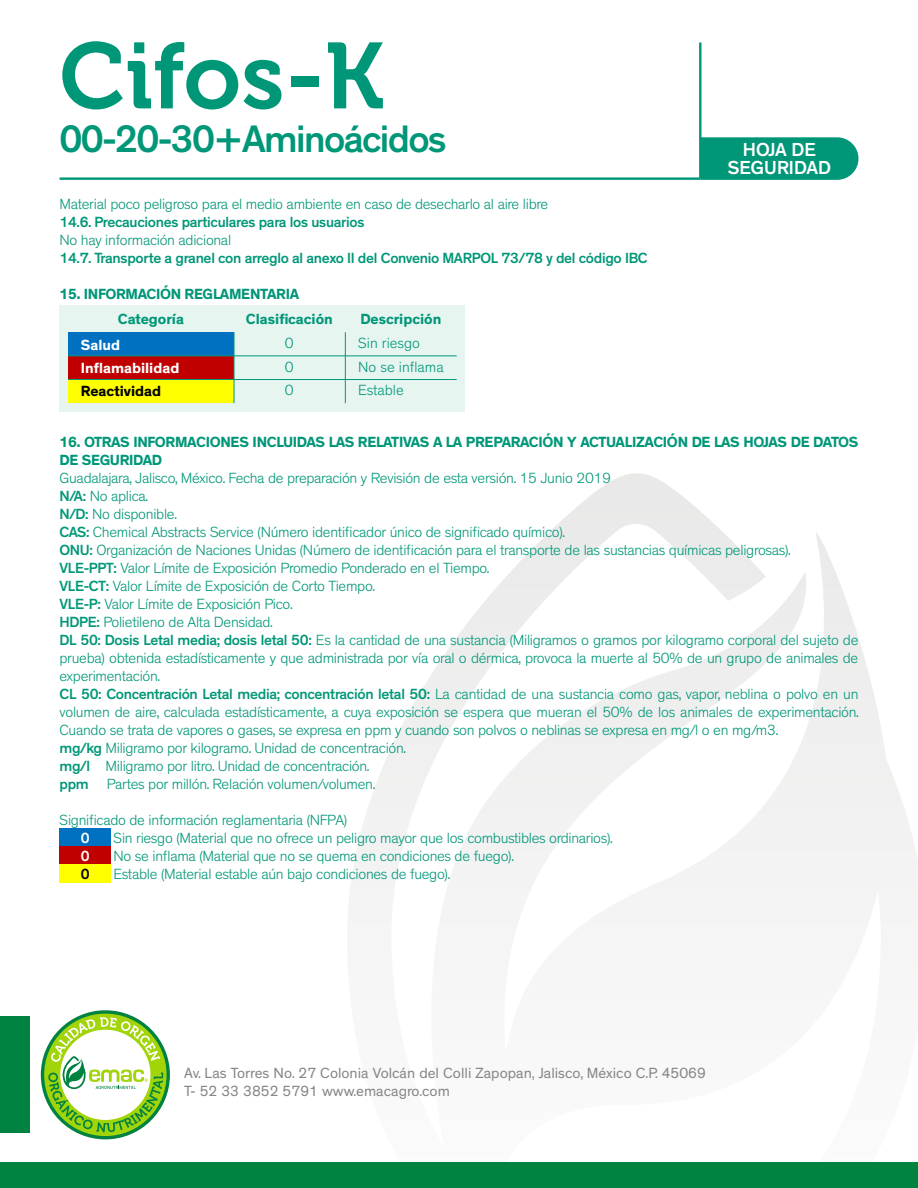
<style>
.page{position:relative;width:918px;height:1188px;background:#fff}
.page>*{position:absolute;margin:0;border:0;box-sizing:border-box;transform-origin:0 0}
.t1{font:93px "Museo 700";color:#009778}
.t2{font:500 39px "Theinhardt";letter-spacing:-.04em;color:#009778}
.t3{font:500 19.2px/18px "Theinhardt";letter-spacing:-.005em;color:#fff;text-align:center}
.t4{font:300 15px/18px "Theinhardt";letter-spacing:-.02em;color:#009778}
.t5{font:700 15px/18px "Theinhardt";letter-spacing:-.02em;color:#009778}
.t6{font:500 15px "Theinhardt";letter-spacing:-.02em;color:#009778}
.t7{font:15px/18px "Theinhardt";color:#868686}
.t8{font:700 15px "Theinhardt";color:#009778}
.t9{font:300 15px/23.4px "Theinhardt";color:#009778}
.t10{font:700 15px/23.4px "Theinhardt";color:#fff}
.t11{font:700 15px "Theinhardt";color:#000}
.t12{font:500 15px/18px "Theinhardt";color:#fff}
.t13{font:500 15px "Theinhardt";color:#000}
.s1{font-weight:500}
</style>
<div class="page">
<svg style="left:348px;top:473px;width:570px;height:454px"></svg>
<svg style="left:41px;top:1010px;width:129px;height:129px"></svg>
<div style="left:0;top:1162px;width:918px;height:26px;background:#008240"></div>
<div style="left:0;top:1017px;width:29px;height:116px;background:#008240"></div>
<hr style="left:60px;top:177px;width:640px;height:3px;background:#009778">
<hr style="left:699px;top:43px;width:2px;height:135px;background:#009778">
<svg style="left:700px;top:137px;width:158px;height:43px;background:#099a7d"></svg>
<div style="left:60px;top:305px;width:405px;height:107px;background:#e7f5f1"></div>
<div style="left:68px;top:332px;width:166px;height:24px;background:#0070c0"></div>
<div style="left:68px;top:356px;width:166px;height:24px;background:#c00000"></div>
<div style="left:68px;top:380px;width:166px;height:23px;background:#ff0"></div>
<hr style="left:68px;top:355px;width:389px;height:1px;background:#009778">
<hr style="left:68px;top:379px;width:389px;height:1px;background:#009778">
<hr style="left:234px;top:332px;width:1px;height:71px;background:#009778">
<hr style="left:345px;top:332px;width:1px;height:71px;background:#009778">
<div style="left:60px;top:829px;width:51px;height:18px;background:#0070c0"></div>
<div style="left:60px;top:847px;width:51px;height:18px;background:#c00000"></div>
<div style="left:60px;top:865px;width:51px;height:18px;background:#ff0"></div>
<h1 class="t1" style="left:60px;top:25px;width:326px">Cifos-K</h1>
<h2 class="t2" style="left:60px;top:115px;width:389px">00-20-30+Aminoácidos</h2>
<p class="t4" style="left:60px;top:195px;width:490px">Material poco peligroso para el medio ambiente en caso de desecharlo al aire libre</p>
<p class="t6" style="left:60px;top:213px;width:306px">14.6. Precauciones particulares para los usuarios</p>
<p class="t4" style="left:60px;top:231px;width:173px">No hay información adicional</p>
<p class="t6" style="left:60px;top:249px;width:590px">14.7. Transporte a granel con arreglo al anexo II del Convenio MARPOL 73/78 y del código IBC</p>
<p class="t5" style="left:60px;top:285px;width:241px">15. INFORMACIÓN REGLAMENTARIA</p>
<p class="t8" style="left:118px;top:309px;width:68px">Categoría</p>
<p class="t8" style="left:246px;top:309px;width:88px">Clasificación</p>
<p class="t8" style="left:360px;top:309px;width:82px">Descripción</p>
<p class="t10" style="left:81px;top:333px;width:100px">Salud<br>Inflamabilidad</p>
<p class="t11" style="left:81px;top:382px;width:82px">Reactividad</p>
<p class="t4" style="left:285px;top:332px;width:10px;line-height:23.4px;text-align:justify">0<br>0<br>0</p>
<p class="t9" style="left:358px;top:332px;width:87px">Sin riesgo<br>No se inflama<br>Estable</p>
<p class="t3" style="left:728px;top:141px;width:105px">HOJA DE<br>SEGURIDAD</p>
<p class="t5" style="left:60px;top:433px;width:801px">16. OTRAS INFORMACIONES INCLUIDAS LAS RELATIVAS A LA PREPARACIÓN Y ACTUALIZACIÓN DE LAS HOJAS DE DATOS<br>DE SEGURIDAD</p>
<p class="t4" style="left:60px;top:469px;width:801px">Guadalajara, Jalisco, México. Fecha de preparación y Revisión de esta versión. 15 Junio 2019<br><span class="s1">N/A:</span> No aplica.<br><span class="s1">N/D:</span> No disponible.<br><span class="s1">CAS:</span> Chemical Abstracts Service (Número identificador único de significado químico).<br><span class="s1">ONU:</span> Organización de Naciones Unidas (Número de identificación para el transporte de las sustancias químicas peligrosas).<br><span class="s1">VLE-PPT:</span> Valor Límite de Exposición Promedio Ponderado en el Tiempo.<br><span class="s1">VLE-CT:</span> Valor Límite de Exposición de Corto Tiempo.<br><span class="s1">VLE-P:</span> Valor Límite de Exposición Pico.<br><span class="s1">HDPE:</span> Polietileno de Alta Densidad.<br><span class="s1">DL 50: Dosis Letal media; dosis letal 50:</span> Es la cantidad de una sustancia (Miligramos o gramos por kilogramo corporal del sujeto de prueba) obtenida estadísticamente y que administrada por vía oral o dérmica, provoca la muerte al 50% de un grupo de animales de experimentación.<br><span class="s1">CL 50: Concentración Letal media; concentración letal 50:</span> La cantidad de una sustancia como gas, vapor, neblina o polvo en un volumen de aire, calculada estadísticamente, a cuya exposición se espera que mueran el 50% de los animales de experimentación.<br>Cuando se trata de vapores o gases, se expresa en ppm y cuando son polvos o neblinas se expresa en mg/l o en mg/m3.<br><span class="s1">mg/kg</span> Miligramo por kilogramo. Unidad de concentración.<br><span class="s1">mg/l</span> Miligramo por litro. Unidad de concentración.<br><span class="s1">ppm</span> Partes por millón. Relación volumen/volumen.</p>
<p class="t4" style="left:114px;top:811px;width:501px;text-indent:-54px">Significado de información reglamentaria (NFPA)<br>Sin riesgo (Material que no ofrece un peligro mayor que los combustibles ordinarios).<br>No se inflama (Material que no se quema en condiciones de fuego).<br>Estable (Material estable aún bajo condiciones de fuego).</p>
<p class="t12" style="left:81px;top:829px;width:10px">0<br>0</p>
<p class="t13" style="left:81px;top:865px;width:10px">0</p>
<p class="t7" style="left:184px;top:1065px;width:523px">Av. Las Torres No. 27 Colonia Volcán del Colli Zapopan, Jalisco, México C.P. 45069<br>T- 52 33 3852 5791 www.emacagro.com</p>
</div>
